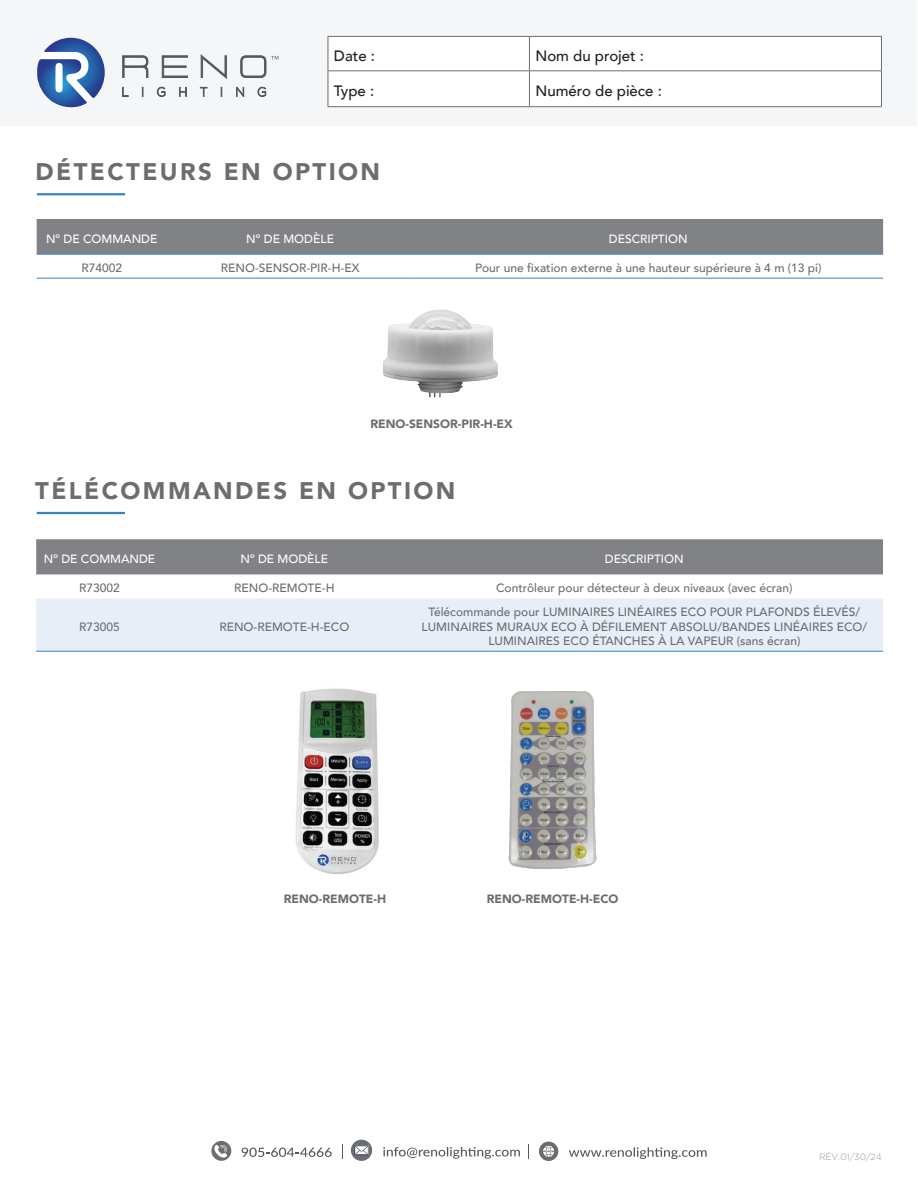
<style>
.page{position:relative;width:918px;height:1188px;background:#fff}
.page>*{position:absolute;margin:0;border:0;box-sizing:border-box;transform-origin:0 0}
.t1{font:900 24px "Avenir";letter-spacing:.1em;color:#6c6d70}
.t2{font:500 15px "Avenir";color:#231f20}
.t3{font:500 12px/14.4px "Avenir";color:#6c6d70;text-align:center}
.t4{font:500 12px "Avenir";color:#fff}
.t5{font:900 12px "Avenir";color:#6c6d70}
.t6{font:300 9px "Gotham";letter-spacing:-.005em;color:#939598}
</style>
<div class="page">
<svg style="left:383px;top:1147px;width:137px;height:12px"></svg>
<div style="left:351px;top:1140px;width:21px;height:21px;background:#6c6d70;border-radius:50%"></div>
<svg style="left:354px;top:1145px;width:15px;height:10px"></svg>
<svg style="left:569px;top:1147px;width:138px;height:12px"></svg>
<div style="left:539px;top:1142px;width:19px;height:19px;background:#6c6d70;border-radius:50%"></div>
<svg style="left:542px;top:1145px;width:13px;height:13px"></svg>
<svg style="left:242px;top:1148px;width:90px;height:9px"></svg>
<div style="left:211px;top:1141px;width:20px;height:20px;background:#6c6d70;border-radius:50%"></div>
<svg style="left:213px;top:1145px;width:14px;height:13px"></svg>
<svg style="left:342px;top:1145px;width:1px;height:14px"></svg>
<svg style="left:528px;top:1145px;width:1px;height:14px"></svg>
<div style="left:1px;top:0;width:916px;height:126px;background:#f4f6f7"></div>
<div style="left:329px;top:37px;width:552px;height:69px;background:#fff"></div>
<hr style="left:328px;top:36px;width:201px;height:1px;background:#6c6d70">
<hr style="left:328px;top:37px;width:1px;height:33px;background:#6c6d70">
<hr style="left:529px;top:36px;width:353px;height:1px;background:#6c6d70">
<hr style="left:529px;top:37px;width:1px;height:33px;background:#6c6d70">
<hr style="left:881px;top:37px;width:1px;height:33px;background:#6c6d70">
<hr style="left:328px;top:70px;width:201px;height:1px;background:#6c6d70">
<hr style="left:328px;top:71px;width:1px;height:35px;background:#6c6d70">
<hr style="left:529px;top:70px;width:353px;height:1px;background:#6c6d70">
<hr style="left:529px;top:71px;width:1px;height:35px;background:#6c6d70">
<hr style="left:881px;top:71px;width:1px;height:35px;background:#6c6d70">
<hr style="left:328px;top:106px;width:201px;height:1px;background:#6c6d70">
<hr style="left:529px;top:106px;width:353px;height:1px;background:#6c6d70">
<svg style="left:122px;top:55px;width:27px;height:23px"></svg>
<svg style="left:161px;top:55px;width:27px;height:23px"></svg>
<svg style="left:200px;top:54px;width:27px;height:25px"></svg>
<svg style="left:122px;top:87px;width:7px;height:10px"></svg>
<svg style="left:156px;top:86px;width:10px;height:11px"></svg>
<svg style="left:179px;top:87px;width:8px;height:10px"></svg>
<svg style="left:200px;top:87px;width:8px;height:10px"></svg>
<svg style="left:236px;top:86px;width:9px;height:11px"></svg>
<svg style="left:257px;top:86px;width:10px;height:11px"></svg>
<svg style="left:37px;top:38px;width:68px;height:70px"></svg>
<svg style="left:240px;top:55px;width:38px;height:23px"></svg>
<hr style="left:37px;top:512px;width:88px;height:2px;background:#3585c6">
<div style="left:36px;top:539px;width:847px;height:35px;background:#808285"></div>
<div style="left:36px;top:598px;width:847px;height:53px;background:#e8eef8"></div>
<hr style="left:36px;top:651px;width:127px;height:1px;background:#3585c6">
<hr style="left:163px;top:651px;width:243px;height:1px;background:#3585c6">
<hr style="left:406px;top:651px;width:477px;height:1px;background:#3585c6">
<img style="left:295px;top:688px;width:84px;height:187px">
<img style="left:508px;top:691px;width:89px;height:178px">
<hr style="left:37px;top:193px;width:88px;height:2px;background:#3585c6">
<div style="left:37px;top:219px;width:846px;height:35px;background:#808285"></div>
<hr style="left:37px;top:254px;width:130px;height:1px;background:#3585c6">
<hr style="left:167px;top:254px;width:246px;height:1px;background:#3585c6">
<hr style="left:413px;top:254px;width:470px;height:1px;background:#3585c6">
<hr style="left:37px;top:278px;width:130px;height:1px;background:#3585c6">
<hr style="left:167px;top:278px;width:246px;height:1px;background:#3585c6">
<hr style="left:413px;top:278px;width:470px;height:1px;background:#3585c6">
<img style="left:383px;top:309px;width:115px;height:89px">
<p class="t2" style="left:334px;top:43px;width:43px">Date :</p>
<p class="t2" style="left:535px;top:43px;width:110px">Nom du projet :</p>
<p class="t2" style="left:334px;top:78px;width:42px">Type :</p>
<p class="t2" style="left:535px;top:78px;width:128px">Numéro de pièce :</p>
<p class="t1" style="left:36px;top:151px;width:346px">DÉTECTEURS EN OPTION</p>
<p class="t4" style="left:46px;top:228px;width:113px">Nº DE COMMANDE</p>
<p class="t4" style="left:246px;top:228px;width:89px">Nº DE MODÈLE</p>
<p class="t4" style="left:609px;top:228px;width:80px">DESCRIPTION</p>
<p class="t3" style="left:81px;top:260px;width:42px">R74002</p>
<p class="t3" style="left:221px;top:260px;width:140px">RENO-SENSOR-PIR-H-EX</p>
<p class="t3" style="left:475px;top:260px;width:348px">Pour une fixation externe à une hauteur supérieure à 4 m (13 pi)</p>
<p class="t5" style="left:370px;top:413px;width:144px">RENO-SENSOR-PIR-H-EX</p>
<p class="t1" style="left:35px;top:470px;width:422px">TÉLÉCOMMANDES EN OPTION</p>
<p class="t4" style="left:44px;top:548px;width:113px">Nº DE COMMANDE</p>
<p class="t4" style="left:240px;top:548px;width:89px">Nº DE MODÈLE</p>
<p class="t4" style="left:605px;top:548px;width:80px">DESCRIPTION</p>
<p class="t3" style="left:79px;top:580px;width:42px">R73002</p>
<p class="t3" style="left:234px;top:580px;width:102px">RENO-REMOTE-H</p>
<p class="t3" style="left:496px;top:580px;width:298px">Contrôleur pour détecteur à deux niveaux (avec écran)</p>
<p class="t3" style="left:79px;top:619px;width:42px">R73005</p>
<p class="t3" style="left:219px;top:619px;width:131px">RENO-REMOTE-H-ECO</p>
<p class="t3" style="left:422px;top:604px;width:447px">Télécommande pour LUMINAIRES LINÉAIRES ECO POUR PLAFONDS ÉLEVÉS/<br>LUMINAIRES MURAUX ECO À DÉFILEMENT ABSOLU/BANDES LINÉAIRES ECO/<br>LUMINAIRES ECO ÉTANCHES À LA VAPEUR (sans écran)</p>
<p class="t5" style="left:284px;top:888px;width:104px">RENO-REMOTE-H</p>
<p class="t5" style="left:487px;top:888px;width:133px">RENO-REMOTE-H-ECO</p>
<p class="t6" style="left:819px;top:1152px;width:64px">RÉV. 01/30/24</p>
</div>
